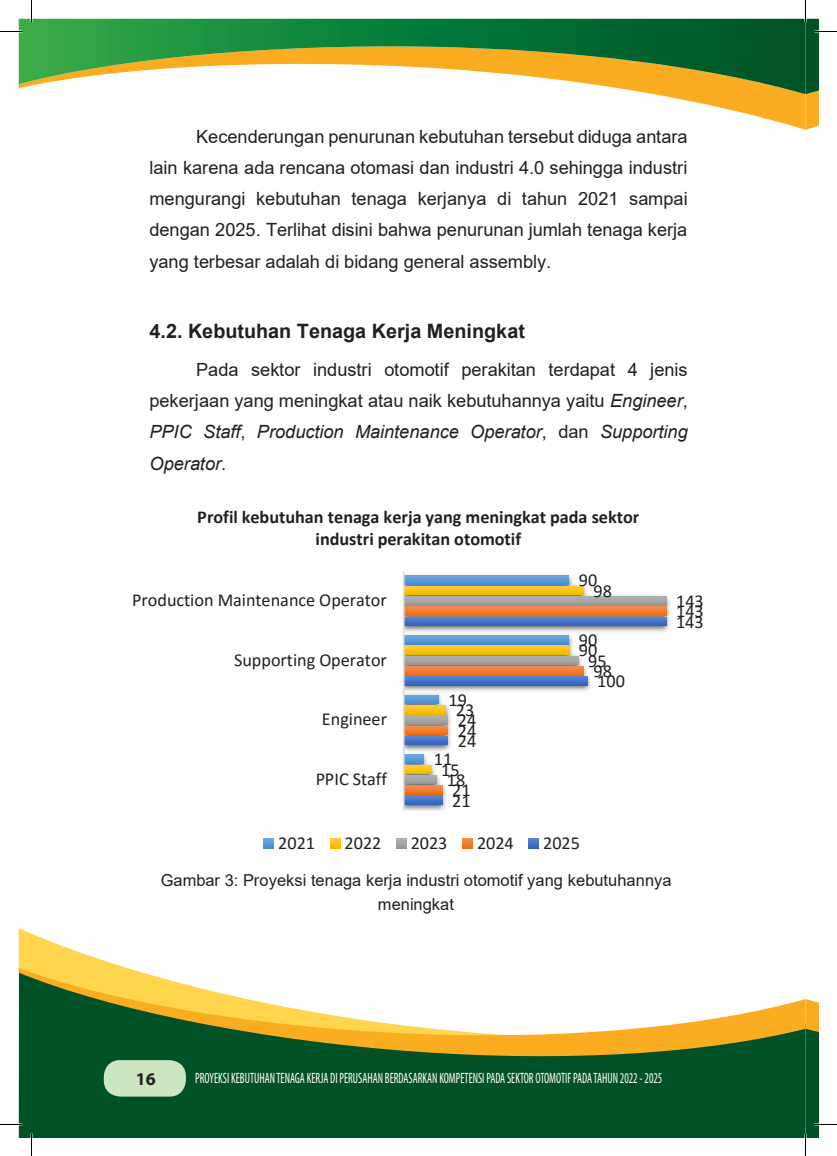
<style>
.page{position:relative;width:837px;height:1156px;background:#fff}
.page>*{position:absolute;margin:0;border:0;box-sizing:border-box;transform-origin:0 0}
.t1{font:700 19.8px "Arial";color:#231f20}
.t2{font:18.15px/31.3px "Arial";color:#231f20;text-align:justify}
.t3{font:18.15px "Calibri";color:#231f20}
.t4{font:700 18.15px/22.2px "Calibri";color:#231f20;text-align:center}
.t5{font:700 18px "Myriad Pro";color:#231f20}
.t6{font:16.5px/24.8px "Arial";color:#231f20;text-align:center}
.t7{font:condensed 15px "Myriad Pro";color:#fff;scale:.77 1}
.s1{font-style:italic}
</style>
<div class="page">
<img style="left:404px;top:804px;width:42px;height:6px">
<img style="left:405px;top:744px;width:46px;height:7px">
<img style="left:405px;top:684px;width:186px;height:7px">
<img style="left:405px;top:625px;width:265px;height:7px">
<img style="left:405px;top:787px;width:41px;height:17px">
<img style="left:405px;top:734px;width:46px;height:10px">
<img style="left:405px;top:668px;width:186px;height:16px">
<img style="left:405px;top:615px;width:265px;height:10px">
<img style="left:405px;top:777px;width:39px;height:16px">
<img style="left:405px;top:723px;width:46px;height:11px">
<img style="left:405px;top:655px;width:180px;height:19px">
<img style="left:405px;top:595px;width:265px;height:20px">
<img style="left:405px;top:764px;width:33px;height:19px">
<img style="left:405px;top:705px;width:46px;height:18px">
<img style="left:405px;top:654px;width:171px;height:2px">
<img style="left:405px;top:584px;width:186px;height:12px">
<img style="left:405px;top:749px;width:26px;height:16px">
<img style="left:405px;top:690px;width:41px;height:15px">
<img style="left:405px;top:630px;width:171px;height:24px">
<img style="left:405px;top:574px;width:171px;height:12px">
<svg style="left:405px;top:796px;width:37px;height:8px"></svg>
<svg style="left:405px;top:736px;width:43px;height:9px"></svg>
<svg style="left:405px;top:677px;width:182px;height:8px"></svg>
<svg style="left:405px;top:617px;width:261px;height:9px;background:#4572c7"></svg>
<svg style="left:405px;top:785px;width:37px;height:9px"></svg>
<svg style="left:405px;top:726px;width:43px;height:8px"></svg>
<svg style="left:405px;top:666px;width:179px;height:9px;background:#f17d34"></svg>
<svg style="left:405px;top:607px;width:261px;height:8px;background:#f17e33"></svg>
<div style="left:404px;top:775px;width:33px;height:9px;background:#a7a7a7"></div>
<div style="left:404px;top:716px;width:44px;height:8px;background:#a6a6a6"></div>
<div style="left:404px;top:656px;width:174px;height:9px;background:#a6a6a6"></div>
<div style="left:404px;top:596px;width:262px;height:9px;background:#a7a7a7"></div>
<svg style="left:405px;top:765px;width:26px;height:8px"></svg>
<svg style="left:405px;top:705px;width:41px;height:9px"></svg>
<svg style="left:405px;top:646px;width:164px;height:8px"></svg>
<svg style="left:405px;top:586px;width:179px;height:9px;background:#fac316"></svg>
<svg style="left:405px;top:755px;width:19px;height:8px"></svg>
<svg style="left:405px;top:695px;width:34px;height:9px"></svg>
<svg style="left:405px;top:635px;width:164px;height:9px"></svg>
<svg style="left:405px;top:576px;width:164px;height:8px"></svg>
<hr style="left:403px;top:571px;width:2px;height:238px;background:#dcdddf">
<svg style="left:264px;top:838px;width:10px;height:10px"></svg>
<svg style="left:330px;top:838px;width:10px;height:10px"></svg>
<svg style="left:396px;top:838px;width:10px;height:10px"></svg>
<svg style="left:462px;top:838px;width:10px;height:10px"></svg>
<svg style="left:529px;top:838px;width:10px;height:10px"></svg>
<div style="left:19px;top:1063px;width:786px;height:74px;background:#005226"></div>
<svg style="left:19px;top:928px;width:108px;height:40px"></svg>
<svg style="left:653px;top:94px;width:152px;height:36px"></svg>
<svg style="left:19px;top:968px;width:786px;height:95px"></svg>
<svg style="left:19px;top:19px;width:786px;height:75px"></svg>
<div style="left:104px;top:1060px;width:82px;height:36px;background:#cde5c1;border-radius:16px"></div>
<hr style="left:0;top:1123px;width:22px;height:2px;background:#fff">
<hr style="left:804px;top:0;width:2px;height:23px;background:#fff">
<hr style="left:804px;top:1133px;width:2px;height:23px;background:#fff">
<svg style="left:0;top:31px;width:22px;height:1px"></svg>
<svg style="left:0;top:1124px;width:22px;height:1px"></svg>
<svg style="left:31px;top:0;width:1px;height:23px"></svg>
<svg style="left:31px;top:1133px;width:1px;height:23px"></svg>
<svg style="left:805px;top:0;width:32px;height:130px"></svg>
<svg style="left:805px;top:999px;width:32px;height:157px"></svg>
<p class="t2" style="left:149px;top:120px;width:540px;text-indent:47px">Kecenderungan penurunan kebutuhan tersebut diduga antara lain karena ada rencana otomasi dan industri 4.0 sehingga industri mengurangi kebutuhan tenaga kerjanya di tahun 2021 sampai dengan 2025. Terlihat disini bahwa penurunan jumlah tenaga kerja yang terbesar adalah di bidang general assembly.</p>
<p class="t1" style="left:149px;top:317px;width:377px">4.2. Kebutuhan Tenaga Kerja Meningkat</p>
<p class="t2" style="left:149px;top:353px;width:540px;text-indent:47px">Pada sektor industri otomotif perakitan terdapat 4 jenis pekerjaan yang meningkat atau naik kebutuhannya yaitu <span class="s1">Engineer</span>, <span class="s1">PPIC Staff</span>, <span class="s1">Production Maintenance Operator</span>, dan <span class="s1">Supporting Operator</span>.</p>
<p class="t4" style="left:197px;top:505px;width:443px">Profil kebutuhan tenaga kerja yang meningkat pada sektor industri perakitan otomotif</p>
<p class="t3" style="left:132px;top:587px;width:256px">Production Maintenance Operator</p>
<p class="t3" style="left:579px;top:568px;width:20px">90</p>
<p class="t3" style="left:593px;top:578px;width:20px">98</p>
<p class="t3" style="left:234px;top:647px;width:154px">Supporting Operator</p>
<p class="t3" style="left:579px;top:627px;width:20px">90</p>
<p class="t3" style="left:579px;top:638px;width:20px">90</p>
<p class="t3" style="left:588px;top:648px;width:20px">95</p>
<p class="t3" style="left:593px;top:658px;width:20px">98</p>
<p class="t3" style="left:597px;top:669px;width:29px">100</p>
<p class="t3" style="left:322px;top:706px;width:67px">Engineer</p>
<p class="t3" style="left:448px;top:687px;width:20px">19</p>
<p class="t3" style="left:456px;top:697px;width:20px">23</p>
<p class="t3" style="left:458px;top:708px;width:20px">24</p>
<p class="t3" style="left:458px;top:718px;width:20px">24</p>
<p class="t3" style="left:458px;top:728px;width:20px">24</p>
<p class="t3" style="left:316px;top:766px;width:73px">PPIC Staff</p>
<p class="t3" style="left:434px;top:746px;width:20px">11</p>
<p class="t3" style="left:441px;top:757px;width:20px">15</p>
<p class="t3" style="left:447px;top:767px;width:20px">18</p>
<p class="t3" style="left:452px;top:777px;width:20px">21</p>
<p class="t3" style="left:452px;top:788px;width:20px">21</p>
<p class="t3" style="left:278px;top:830px;width:38px">2021</p>
<p class="t3" style="left:344px;top:830px;width:38px">2022</p>
<p class="t3" style="left:411px;top:830px;width:38px">2023</p>
<p class="t3" style="left:477px;top:830px;width:38px">2024</p>
<p class="t3" style="left:543px;top:830px;width:38px">2025</p>
<p class="t3" style="left:676px;top:588px;width:29px">143</p>
<p class="t3" style="left:676px;top:599px;width:29px">143</p>
<p class="t3" style="left:676px;top:609px;width:29px">143</p>
<p class="t6" style="left:161px;top:867px;width:512px">Gambar 3: Proyeksi tenaga kerja industri otomotif yang kebutuhannya meningkat</p>
<p class="t5" style="left:136px;top:1067px;width:21px">16</p>
<p class="t7" style="left:195px;top:1068px;width:608px">PROYEKSI KEBUTUHAN TENAGA KERJA DI PERUSAHAN BERDASARKAN KOMPETENSI PADA SEKTOR OTOMOTIF PADA TAHUN 2022 - 2025</p>
</div>
